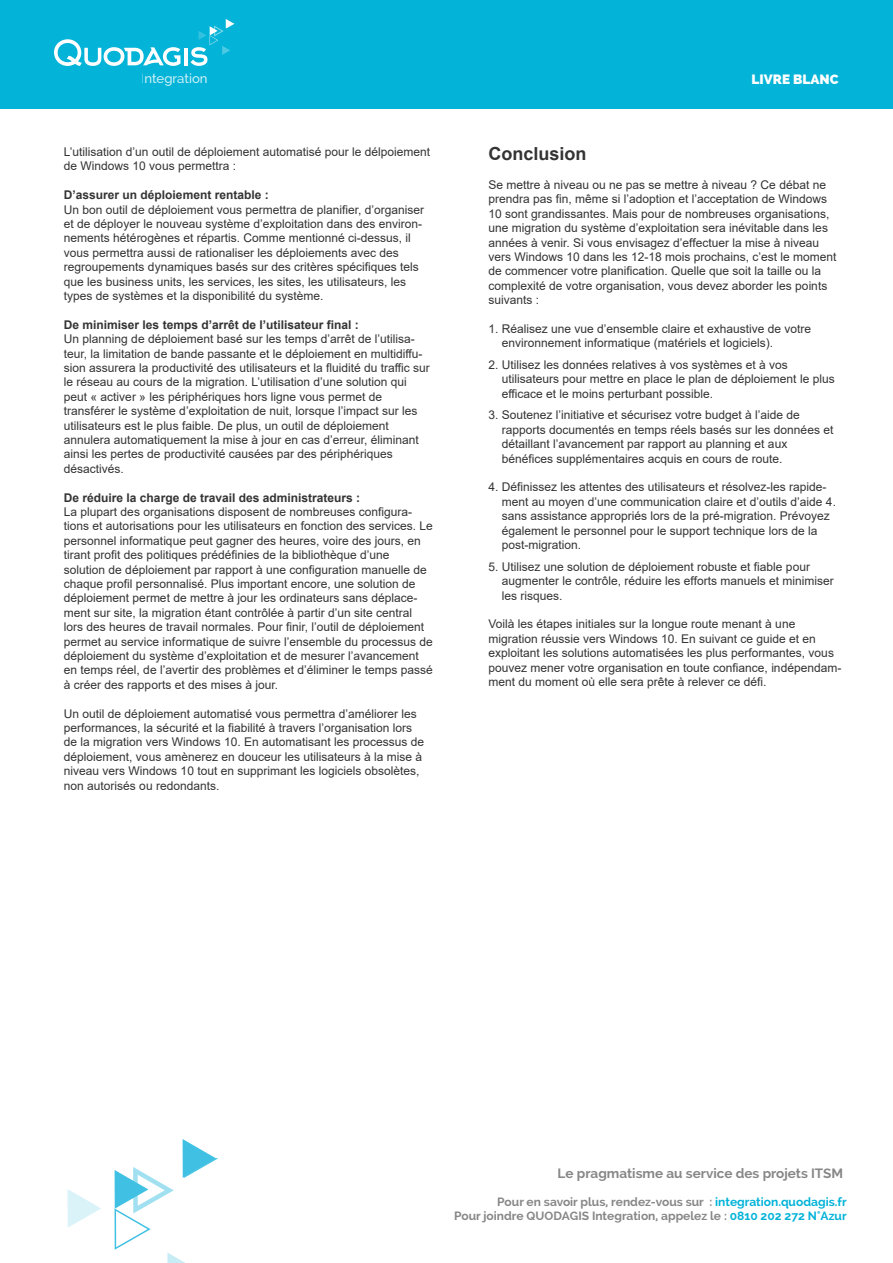
<style>
.page{position:relative;width:893px;height:1263px;background:#fff}
.page>*{position:absolute;margin:0;border:0;box-sizing:border-box;transform-origin:0 0}
.t1{font:700 18px "Arial";color:#333}
.t2{font:700 13.5px "Raleway";color:#878787}
.t3{font:800 13.5px "Raleway";color:#fff}
.t4{font:500 13.2px "Raleway";color:#fff}
.t5{font:12px/14.4px "Arial";color:#333}
.t6{font:700 12px "Arial";color:#333}
.t7{font:700 12px/14.4px "Raleway";color:#878787;text-align:right}
.s1{color:#fff}
.s2{color:#03b3d8}
</style>
<div class="page">
<div style="left:0;top:0;width:893px;height:109px;background:#03b3d8"></div>
<svg style="left:54px;top:39px;width:126px;height:27px"></svg>
<hr style="left:184px;top:48px;width:4px;height:17px;background:#fff">
<svg style="left:191px;top:19px;width:43px;height:47px"></svg>
<svg style="left:115px;top:1139px;width:103px;height:124px"></svg>
<svg style="left:68px;top:1189px;width:33px;height:38px"></svg>
<p class="t4" style="left:141px;top:71px;width:68px">Integration</p>
<p class="t5" style="left:64px;top:144px;width:368px">L’utilisation d’un outil de déploiement automatisé pour le délpoiement de Windows 10 vous permettra :</p>
<p class="t6" style="left:64px;top:186px;width:206px">D’assurer un déploiement rentable :</p>
<p class="t5" style="left:64px;top:202px;width:362px">Un bon outil de déploiement vous permettra de planifier, d’organiser et de déployer le nouveau système d’exploitation dans des environ&shy;nements hétérogènes et répartis. Comme mentionné ci-dessus, il vous permettra aussi de rationaliser les déploiements avec des regroupements dynamiques basés sur des critères spécifiques tels que les business units, les services, les sites, les utilisateurs, les types de systèmes et la disponibilité du système.</p>
<p class="t6" style="left:64px;top:316px;width:296px">De minimiser les temps d’arrêt de l’utilisateur final :</p>
<p class="t5" style="left:64px;top:332px;width:367px">Un planning de déploiement basé sur les temps d’arrêt de l’utilisa&shy;teur, la limitation de bande passante et le déploiement en multidiffu&shy;sion assurera la productivité des utilisateurs et la fluidité du traffic sur le réseau au cours de la migration. L’utilisation d’une solution qui peut « activer » les périphériques hors ligne vous permet de transférer le système d’exploitation de nuit, lorsque l’impact sur les utilisateurs est le plus faible. De plus, un outil de déploiement annulera automatiquement la mise à jour en cas d’erreur, éliminant ainsi les pertes de productivité causées par des périphériques désactivés.</p>
<p class="t6" style="left:64px;top:489px;width:298px">De réduire la charge de travail des administrateurs :</p>
<p class="t5" style="left:64px;top:504px;width:370px">La plupart des organisations disposent de nombreuses configura&shy;tions et autorisations pour les utilisateurs en fonction des services. Le personnel informatique peut gagner des heures, voire des jours, en tirant profit des politiques prédéfinies de la bibliothèque d’une solution de déploiement par rapport à une configuration manuelle de chaque profil personnalisé. Plus important encore, une solution de déploiement permet de mettre à jour les ordinateurs sans déplace&shy;ment sur site, la migration étant contrôlée à partir d’un site central lors des heures de travail normales. Pour finir, l’outil de déploiement permet au service informatique de suivre l’ensemble du processus de déploiement du système d’exploitation et de mesurer l’avancement en temps réel, de l’avertir des problèmes et d’éliminer le temps passé à créer des rapports et des mises à jour.</p>
<p class="t5" style="left:64px;top:706px;width:362px">Un outil de déploiement automatisé vous permettra d’améliorer les performances, la sécurité et la fiabilité à travers l’organisation lors de la migration vers Windows 10. En automatisant les processus de déploiement, vous amènerez en douceur les utilisateurs à la mise à niveau vers Windows 10 tout en supprimant les logiciels obsolètes, non autorisés ou redondants.</p>
<p class="t3" style="left:752px;top:72px;width:88px">LIVRE BLANC</p>
<h1 class="t1" style="left:488px;top:141px;width:100px">Conclusion</h1>
<p class="t5" style="left:488px;top:178px;width:350px">Se mettre à niveau ou ne pas se mettre à niveau ? Ce débat ne prendra pas fin, même si l’adoption et l’acceptation de Windows 10 sont grandissantes. Mais pour de nombreuses organisations, une migration du système d’exploitation sera inévitable dans les années à venir. Si vous envisagez d’effectuer la mise à niveau vers Windows 10 dans les 12-18 mois prochains, c’est le moment de commencer votre planification. Quelle que soit la taille ou la complexité de votre organisation, vous devez aborder les points suivants :</p>
<p class="t5" style="left:488px;top:322px;width:324px">1. Réalisez une vue d’ensemble claire et exhaustive de votre</p>
<p class="t5" style="left:488px;top:336px;width:286px"><span class="s1">1.</span> environnement informatique (matériels et logiciels).</p>
<p class="t5" style="left:488px;top:358px;width:301px">2. Utilisez les données relatives à vos systèmes et à vos</p>
<p class="t5" style="left:488px;top:372px;width:348px"><span class="s1">2.</span> utilisateurs pour mettre en place le plan de déploiement le plus</p>
<p class="t5" style="left:488px;top:386px;width:226px"><span class="s1">2.</span> efficace et le moins perturbant possible.</p>
<p class="t5" style="left:488px;top:408px;width:313px">3. Soutenez l’initiative et sécurisez votre budget à l’aide de</p>
<p class="t5" style="left:488px;top:422px;width:346px"><span class="s1">4.</span> rapports documentés en temps réels basés sur les données et</p>
<p class="t5" style="left:488px;top:437px;width:314px"><span class="s1">4.</span> détaillant l’avancement par rapport au planning et aux <span class="s1">4.</span></p>
<p class="t5" style="left:488px;top:451px;width:296px"><span class="s1">4.</span> bénéfices supplémentaires acquis en cours de route.</p>
<p class="t5" style="left:488px;top:480px;width:340px">4. Définissez les attentes des utilisateurs et résolvez-les rapide-</p>
<p class="t5" style="left:488px;top:494px;width:349px"><span class="s1">4.</span> ment au moyen d’une communication claire et d’outils d’aide 4.</p>
<p class="t5" style="left:488px;top:509px;width:343px"><span class="s1">4.</span> sans assistance appropriés lors de la pré-migration. Prévoyez</p>
<p class="t5" style="left:488px;top:523px;width:330px"><span class="s1">4.</span> également le personnel pour le support technique lors de la</p>
<p class="t5" style="left:488px;top:538px;width:94px"><span class="s1">4.</span> post-migration.</p>
<p class="t5" style="left:488px;top:559px;width:323px">5. Utilisez une solution de déploiement robuste et fiable pour</p>
<p class="t5" style="left:488px;top:574px;width:347px"><span class="s1">4.</span> augmenter le contrôle, réduire les efforts manuels et minimiser</p>
<p class="t5" style="left:488px;top:588px;width:76px"><span class="s1">4.</span> les risques.</p>
<p class="t5" style="left:488px;top:617px;width:354px">Voilà les étapes initiales sur la longue route menant à une migration réussie vers Windows 10. En suivant ce guide et en exploitant les solutions automatisées les plus performantes, vous pouvez mener votre organisation en toute confiance, indépendam&shy;ment du moment où elle sera prête à relever ce défi.</p>
<p class="t2" style="left:558px;top:1165px;width:287px">Le pragmatisme au service des projets ITSM</p>
<p class="t7" style="left:454px;top:1195px;width:394px">Pour en savoir plus, rendez-vous sur : <span class="s2">integration.quodagis.fr<br></span>Pour joindre QUODAGIS Integration, appelez le : <span class="s2">0810 202 272 N°Azur</span></p>
</div>
